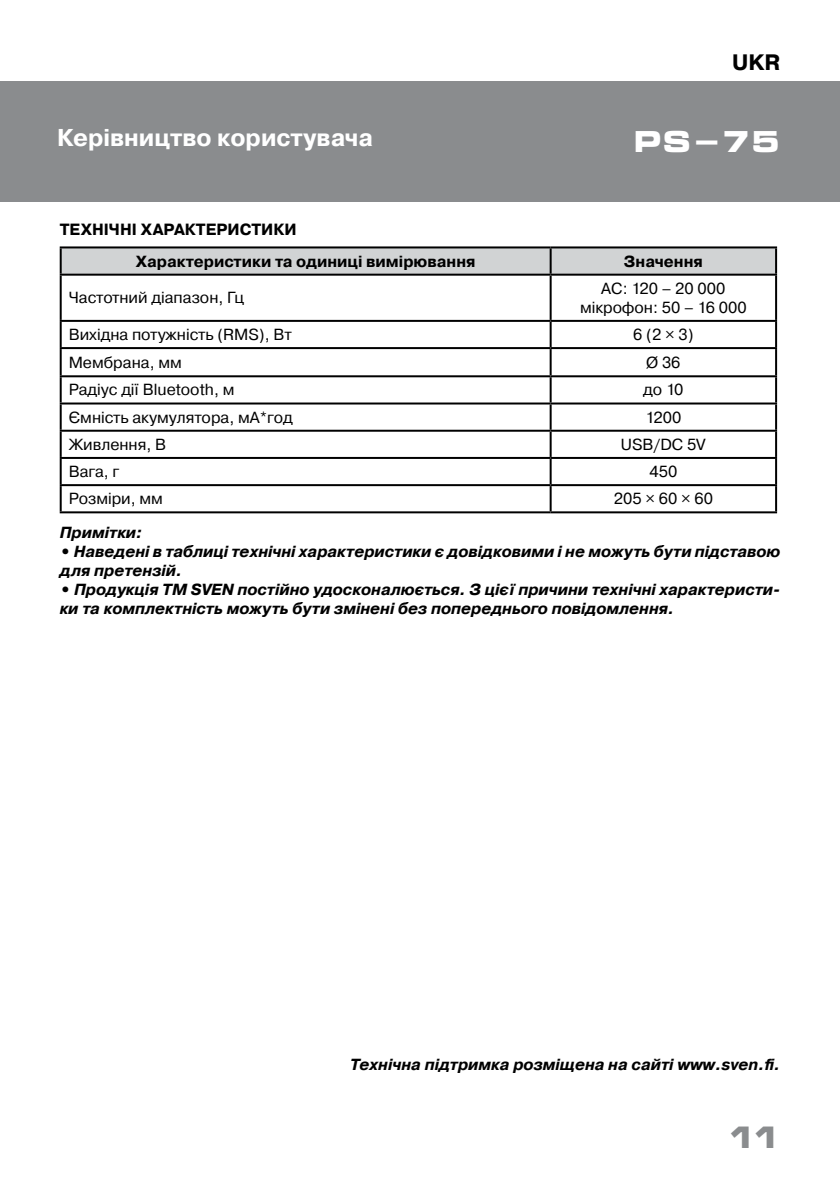
<style>
.page{position:relative;width:840px;height:1191px;background:#fff}
.page>*{position:absolute;margin:0;border:0;box-sizing:border-box;transform-origin:0 0}
.t1{font:700 30px "Micra";color:#8a8c8e}
.t2{font:700 29.2px "Micra";color:#fff}
.t3{font:700 24.2px "Pragmatica";color:#fff}
.t4{font:700 22.2px "Pragmatica";color:#000}
.t5{font:700 16.2px "Pragmatica";color:#000}
.t6{font:italic 700 16px/19px "Pragmatica";color:#000}
.t7{font:16px/19px "Pragmatica";color:#000;text-align:center}
.t8{font:700 16px "Pragmatica";color:#000}
</style>
<div class="page">
<div style="left:0;top:81px;width:839px;height:121px;background:#8a8c8e"></div>
<svg style="left:62px;top:248px;width:712px;height:26px;background:#cacccd"></svg>
<hr style="left:60px;top:246px;width:490px;height:2px;background:#000">
<hr style="left:60px;top:248px;width:2px;height:26px;background:#000">
<hr style="left:550px;top:246px;width:226px;height:2px;background:#000">
<hr style="left:549px;top:248px;width:2px;height:26px;background:#000">
<hr style="left:774px;top:248px;width:2px;height:26px;background:#000">
<hr style="left:60px;top:274px;width:490px;height:2px;background:#000">
<hr style="left:60px;top:276px;width:2px;height:44px;background:#000">
<hr style="left:550px;top:274px;width:226px;height:2px;background:#000">
<hr style="left:549px;top:276px;width:2px;height:44px;background:#000">
<hr style="left:774px;top:276px;width:2px;height:44px;background:#000">
<hr style="left:60px;top:320px;width:490px;height:2px;background:#000">
<hr style="left:60px;top:322px;width:2px;height:25px;background:#000">
<hr style="left:550px;top:320px;width:226px;height:2px;background:#000">
<hr style="left:549px;top:322px;width:2px;height:25px;background:#000">
<hr style="left:774px;top:322px;width:2px;height:25px;background:#000">
<hr style="left:60px;top:347px;width:490px;height:2px;background:#000">
<hr style="left:60px;top:349px;width:2px;height:26px;background:#000">
<hr style="left:550px;top:347px;width:226px;height:2px;background:#000">
<hr style="left:549px;top:349px;width:2px;height:26px;background:#000">
<hr style="left:774px;top:349px;width:2px;height:26px;background:#000">
<hr style="left:60px;top:375px;width:490px;height:2px;background:#000">
<hr style="left:60px;top:377px;width:2px;height:25px;background:#000">
<hr style="left:550px;top:375px;width:226px;height:2px;background:#000">
<hr style="left:549px;top:377px;width:2px;height:25px;background:#000">
<hr style="left:774px;top:377px;width:2px;height:25px;background:#000">
<hr style="left:60px;top:402px;width:490px;height:2px;background:#000">
<hr style="left:60px;top:404px;width:2px;height:26px;background:#000">
<hr style="left:550px;top:402px;width:226px;height:2px;background:#000">
<hr style="left:549px;top:404px;width:2px;height:26px;background:#000">
<hr style="left:774px;top:404px;width:2px;height:26px;background:#000">
<hr style="left:60px;top:430px;width:490px;height:2px;background:#000">
<hr style="left:60px;top:432px;width:2px;height:25px;background:#000">
<hr style="left:550px;top:430px;width:226px;height:2px;background:#000">
<hr style="left:549px;top:432px;width:2px;height:25px;background:#000">
<hr style="left:774px;top:432px;width:2px;height:25px;background:#000">
<hr style="left:60px;top:457px;width:490px;height:2px;background:#000">
<hr style="left:60px;top:459px;width:2px;height:25px;background:#000">
<hr style="left:550px;top:457px;width:226px;height:2px;background:#000">
<hr style="left:549px;top:459px;width:2px;height:25px;background:#000">
<hr style="left:774px;top:459px;width:2px;height:25px;background:#000">
<hr style="left:60px;top:484px;width:490px;height:2px;background:#000">
<hr style="left:60px;top:486px;width:2px;height:25px;background:#000">
<hr style="left:550px;top:484px;width:226px;height:2px;background:#000">
<hr style="left:549px;top:486px;width:2px;height:25px;background:#000">
<hr style="left:774px;top:486px;width:2px;height:25px;background:#000">
<hr style="left:60px;top:511px;width:490px;height:2px;background:#000">
<hr style="left:550px;top:511px;width:226px;height:2px;background:#000">
<h3 class="t4" style="left:731px;top:47px;width:50px">UKR</h3>
<h3 class="t3" style="left:57px;top:122px;width:317px">Керівництво користувача</h3>
<h2 class="t2" style="left:632px;top:126px;width:149px">PS-75</h2>
<p class="t5" style="left:60px;top:219px;width:238px">ТЕХНІЧНІ ХАРАКТЕРИСТИКИ</p>
<p class="t8" style="left:136px;top:251px;width:341px">Характеристики та одиниці вимірювання</p>
<p class="t8" style="left:623px;top:251px;width:81px">Значення</p>
<p class="t7" style="left:69px;top:289px;width:177px">Частотний діапазон, Гц</p>
<p class="t7" style="left:579px;top:279px;width:168px">АС: 120 – 20 000 мікрофон: 50 – 16 000</p>
<p class="t7" style="left:69px;top:325px;width:224px">Вихідна потужність (RMS), Вт</p>
<p class="t7" style="left:632px;top:325px;width:62px">6 (2 × 3)</p>
<p class="t7" style="left:69px;top:353px;width:115px">Мембрана, мм</p>
<p class="t7" style="left:645px;top:353px;width:36px">Ø 36</p>
<p class="t7" style="left:69px;top:381px;width:167px">Радіус дії Bluetooth, м</p>
<p class="t7" style="left:643px;top:381px;width:42px">до 10</p>
<p class="t7" style="left:69px;top:408px;width:225px">Ємність акумулятора, мА*год</p>
<p class="t7" style="left:645px;top:408px;width:38px">1200</p>
<p class="t7" style="left:69px;top:435px;width:99px">Живлення, B</p>
<p class="t7" style="left:620px;top:435px;width:86px">USB/DC 5V</p>
<p class="t7" style="left:69px;top:462px;width:52px">Вага, г</p>
<p class="t7" style="left:649px;top:462px;width:29px">450</p>
<p class="t7" style="left:69px;top:490px;width:96px">Розміри, мм</p>
<p class="t7" style="left:613px;top:490px;width:101px">205 × 60 × 60</p>
<p class="t6" style="left:60px;top:523px;width:84px">Примітки:</p>
<p class="t6" style="left:60px;top:542px;width:721px">• Наведені в таблиці технічні характеристики є довідковими і не можуть бути підставою для претензій.</p>
<p class="t6" style="left:60px;top:580px;width:721px">• Продукція ТМ SVEN постійно удосконалюється. З цієї причини технічні характеристи&shy;ки та комплектність можуть бути змінені без попереднього повідомлення.</p>
<p class="t6" style="left:350px;top:1055px;width:431px">Технічна підтримка розміщена на сайті www.sven.fi.</p>
<h1 class="t1" style="left:725px;top:1121px;width:56px">11</h1>
</div>
